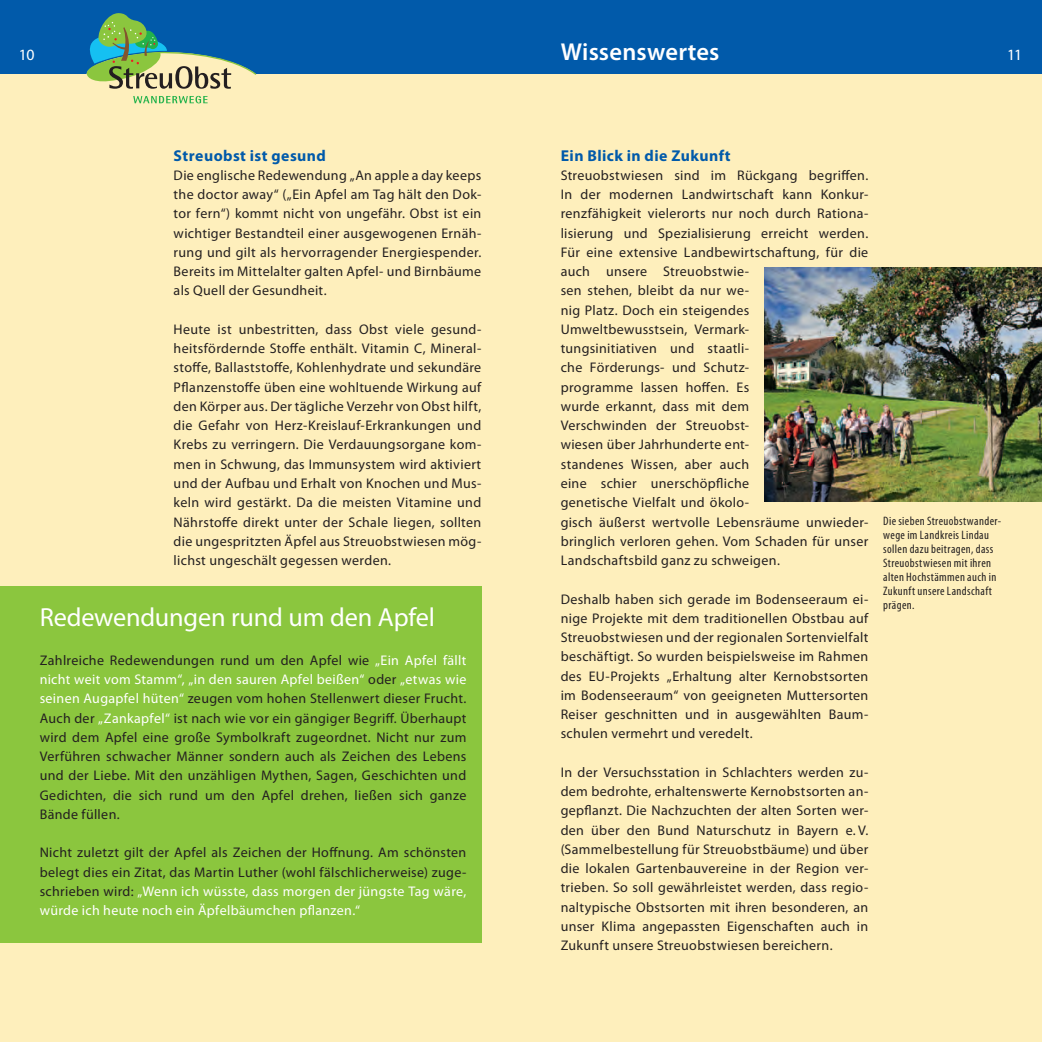
<style>
.page{position:relative;width:1042px;height:1042px;background:#fff}
.page>*{position:absolute;margin:0;border:0;box-sizing:border-box;transform-origin:0 0}
.t1{font:26.25px "Myriad Pro";letter-spacing:-.005em;color:#fff}
.t2{font:600 24.5px "Myriad Pro";letter-spacing:.01em;color:#fff}
.t3{font:700 15.75px "Myriad Pro";letter-spacing:.03em;color:#015aaa}
.t4{font:15.75px "Myriad Pro";color:#fff}
.t5{font:14px/19.2px "Myriad Pro";letter-spacing:.025em;color:#231f20;text-align:justify}
.t6{font:condensed 12.25px/14px "Myriad Pro";letter-spacing:.03em;color:#231f20}
.s1{color:#fff}
</style>
<div class="page">
<div style="left:0;top:0;width:521px;height:74px;background:#015aaa"></div>
<div style="left:521px;top:0;width:521px;height:74px;background:#015aaa"></div>
<div style="left:0;top:74px;width:521px;height:968px;background:#feefbc"></div>
<div style="left:521px;top:74px;width:521px;height:968px;background:#feefbc"></div>
<svg style="left:86px;top:13px;width:170px;height:90px"></svg>
<div style="left:0;top:586px;width:481px;height:356px;background:#8bc63e"></div>
<img style="left:764px;top:268px;width:278px;height:233px">
<p class="t4" style="left:19px;top:45px;width:17px">10</p>
<h2 class="t2" style="left:561px;top:36px;width:160px">Wissenswertes</h2>
<p class="t4" style="left:1007px;top:45px;width:16px">11</p>
<p class="t3" style="left:174px;top:145px;width:154px">Streuobst ist gesund</p>
<p class="t5" style="left:174px;top:165px;width:309px">Die englische Redewendung „An apple a day keeps the doctor away“ („Ein Apfel am Tag hält den Dok&shy;tor fern“) kommt nicht von ungefähr. Obst ist ein wichtiger Bestandteil einer ausgewogenen Ernäh&shy;rung und gilt als hervorragender Energiespender.<br>Bereits im Mittelalter galten Apfel- und Birnbäume als Quell der Gesundheit.</p>
<p class="t5" style="left:174px;top:319px;width:309px">Heute ist unbestritten, dass Obst viele gesund&shy;heitsfördernde Stoffe enthält. Vitamin C, Mineral&shy;stoffe, Ballaststoffe, Kohlenhydrate und sekundäre Pflanzenstoffe üben eine wohltuende Wirkung auf den Körper aus. Der tägliche Verzehr von Obst hilft, die Gefahr von Herz-Kreislauf-Erkrankungen und Krebs zu verringern. Die Verdauungsorgane kom&shy;men in Schwung, das Immunsystem wird aktiviert und der Aufbau und Erhalt von Knochen und Mus&shy;keln wird gestärkt. Da die meisten Vitamine und Nährstoffe direkt unter der Schale liegen, sollten die ungespritzten Äpfel aus Streuobstwiesen mög&shy;lichst ungeschält gegessen werden.</p>
<h1 class="t1" style="left:40px;top:601px;width:397px">Redewendungen rund um den Apfel</h1>
<p class="t5" style="left:40px;top:650px;width:428px">Zahlreiche Redewendungen rund um den Apfel wie <span class="s1">„Ein Apfel fällt nicht weit vom Stamm“, „in den sauren Apfel beißen“</span> oder <span class="s1">„etwas wie seinen Augapfel hüten“</span> zeugen vom hohen Stellenwert dieser Frucht.<br>Auch der <span class="s1">„Zankapfel“</span> ist nach wie vor ein gängiger Begriff. Überhaupt wird dem Apfel eine große Symbolkraft zugeordnet. Nicht nur zum Verführen schwacher Männer sondern auch als Zeichen des Lebens und der Liebe. Mit den unzähligen Mythen, Sagen, Geschichten und Gedichten, die sich rund um den Apfel drehen, ließen sich ganze Bände füllen.</p>
<p class="t5" style="left:40px;top:843px;width:428px">Nicht zuletzt gilt der Apfel als Zeichen der Hoffnung. Am schönsten belegt dies ein Zitat, das Martin Luther (wohl fälschlicherweise) zuge&shy;schrieben wird: <span class="s1">„Wenn ich wüsste, dass morgen der jüngste Tag wäre, würde ich heute noch ein Äpfelbäumchen pflanzen.“</span></p>
<p class="t3" style="left:561px;top:145px;width:171px">Ein Blick in die Zukunft</p>
<p class="t5" style="left:561px;top:165px;width:309px;text-align:left">Streuobstwiesen sind im Rückgang begriffen.<br>In der modernen Landwirtschaft kann Konkur&shy;renzfähigkeit vielerorts nur noch durch Rationa&shy;lisierung und Spezialisierung erreicht werden.<br>Für eine extensive Landbewirtschaftung, für die auch unsere Streuobstwie-<br>sen stehen, bleibt da nur we-<br>nig Platz. Doch ein steigendes Umweltbewusstsein, Vermark-<br>tungsinitiativen und staatli-<br>che Förderungs- und Schutz-<br>programme lassen hoffen. Es<br>wurde erkannt, dass mit dem<br>Verschwinden der Streuobst-<br>wiesen über Jahrhunderte ent-<br>standenes Wissen, aber auch<br>eine schier unerschöpfliche<br>genetische Vielfalt und ökolo-<br>gisch äußerst wertvolle Lebensräume unwieder&shy;bringlich verloren gehen. Vom Schaden für unser Landschaftsbild ganz zu schweigen.</p>
<p class="t5" style="left:561px;top:589px;width:309px">Deshalb haben sich gerade im Bodenseeraum ei&shy;nige Projekte mit dem traditionellen Obstbau auf Streuobstwiesen und der regionalen Sortenvielfalt beschäftigt. So wurden beispielsweise im Rahmen des EU-Projekts „Erhaltung alter Kernobstsorten im Bodenseeraum“ von geeigneten Muttersorten Reiser geschnitten und in ausgewählten Baum&shy;schulen vermehrt und veredelt.</p>
<p class="t5" style="left:561px;top:762px;width:309px">In der Versuchsstation in Schlachters werden zu&shy;dem bedrohte, erhaltenswerte Kernobstsorten an&shy;gepflanzt. Die Nachzuchten der alten Sorten wer&shy;den über den Bund Naturschutz in Bayern e. V. (Sammelbestellung für Streuobstbäume) und über die lokalen Gartenbauvereine in der Region ver&shy;trieben. So soll gewährleistet werden, dass regio&shy;naltypische Obstsorten mit ihren besonderen, an unser Klima angepassten Eigenschaften auch in Zukunft unsere Streuobstwiesen bereichern.</p>
<p class="t6" style="left:883px;top:514px;width:119px">Die sieben Streuobstwander&shy;wege im Landkreis Lindau sollen dazu beitragen, dass<br>Streuobstwiesen mit ihren alten Hochstämmen auch in<br>Zukunft unsere Landschaft prägen.</p>
</div>
